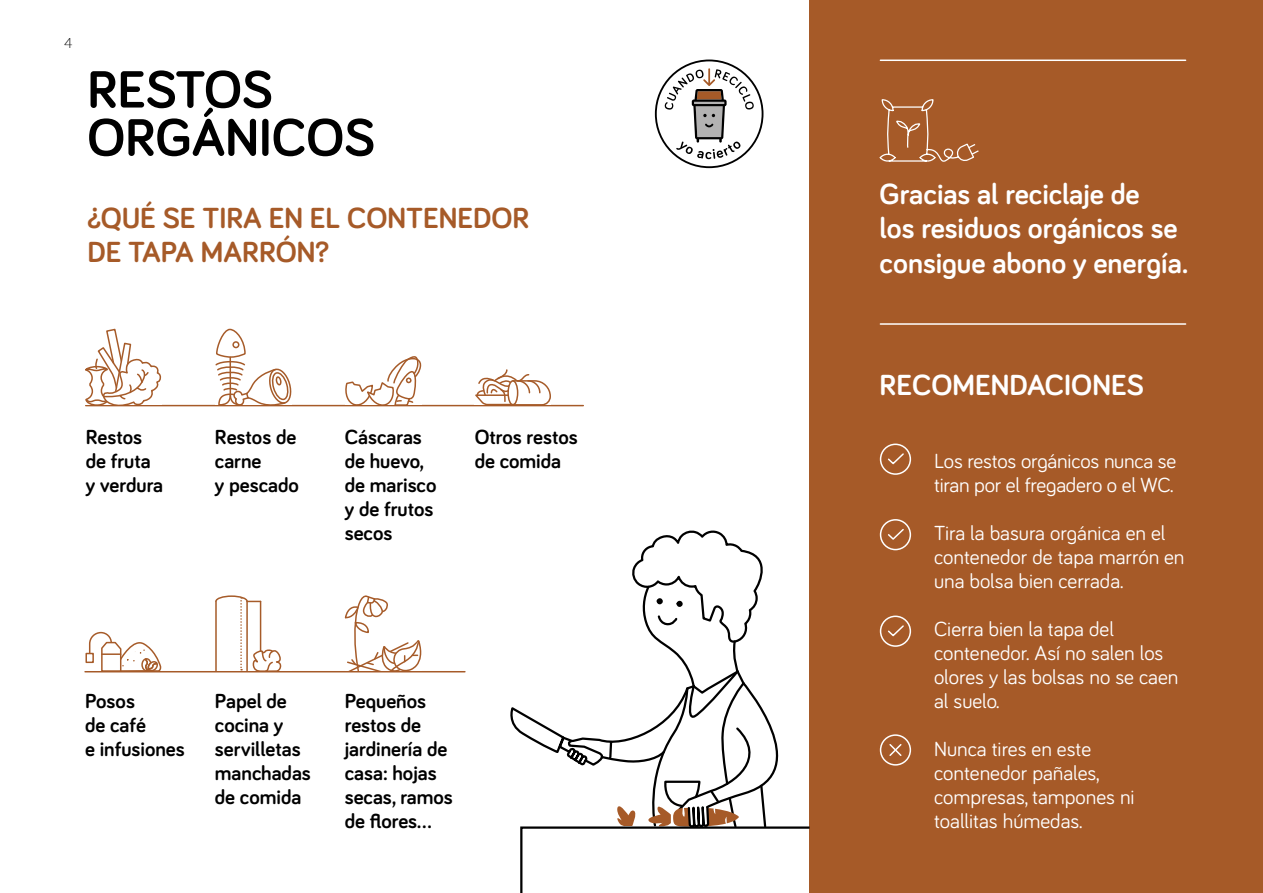
<style>
.page{position:relative;width:1263px;height:893px;background:#fff}
.page>*{position:absolute;margin:0;border:0;box-sizing:border-box;transform-origin:0 0}
.t1{font:700 54px/48px "Bariol";color:#000}
.t2{font:700 30px/34.5px "Bariol";color:#fff}
.t3{font:700 30px/34.5px "Bariol";color:#a65a28}
.t4{font:21px/24px "Bariol";color:#fff}
.t5{font:700 21px/24px "Bariol";color:#000}
.t6{font:300 14.25px "Lato";color:#000}
</style>
<div class="page">
<div style="left:809px;top:0;width:454px;height:893px;background:#a65a28"></div>
<hr style="left:86px;top:405px;width:497px;height:1px;background:#a65a28">
<hr style="left:85px;top:671px;width:380px;height:1px;background:#a65a28">
<hr style="left:880px;top:60px;width:305px;height:1px;background:#fff">
<hr style="left:880px;top:323px;width:305px;height:2px;background:#fff">
<svg style="left:655px;top:60px;width:108px;height:108px"></svg>
<svg style="left:85px;top:328px;width:76px;height:77px"></svg>
<div style="left:85px;top:653px;width:9px;height:10px;border:2px solid #a65b29"></div>
<svg style="left:88px;top:631px;width:74px;height:40px"></svg>
<svg style="left:215px;top:328px;width:76px;height:77px"></svg>
<svg style="left:215px;top:595px;width:67px;height:76px"></svg>
<svg style="left:345px;top:356px;width:76px;height:49px"></svg>
<svg style="left:345px;top:595px;width:76px;height:76px"></svg>
<svg style="left:475px;top:369px;width:76px;height:36px"></svg>
<div style="left:880px;top:444px;width:31px;height:31px;border:2px solid #fff;border-radius:50%"></div>
<svg style="left:888px;top:453px;width:16px;height:12px"></svg>
<div style="left:880px;top:519px;width:31px;height:31px;border:2px solid #fff;border-radius:50%"></div>
<svg style="left:888px;top:529px;width:16px;height:11px"></svg>
<div style="left:880px;top:616px;width:31px;height:31px;border:2px solid #fff;border-radius:50%"></div>
<svg style="left:888px;top:625px;width:16px;height:12px"></svg>
<div style="left:880px;top:734px;width:31px;height:32px;border:2px solid #fff;border-radius:50%"></div>
<svg style="left:889px;top:744px;width:13px;height:12px"></svg>
<svg style="left:510px;top:530px;width:300px;height:363px"></svg>
<svg style="left:879px;top:99px;width:100px;height:63px"></svg>
<p class="t6" style="left:64px;top:35px;width:10px">4</p>
<h1 class="t1" style="left:87px;top:63px;width:289px">RESTOS<br>ORGÁNICOS</h1>
<h2 class="t3" style="left:87px;top:199px;width:443px">¿QUÉ SE TIRA EN EL CONTENEDOR<br>DE TAPA MARRÓN?</h2>
<p class="t5" style="left:86px;top:424px;width:79px">Restos de fruta y verdura</p>
<p class="t5" style="left:215px;top:424px;width:86px">Restos de carne<br>y pescado</p>
<p class="t5" style="left:345px;top:424px;width:93px">Cáscaras de huevo, de marisco y de frutos secos</p>
<p class="t5" style="left:475px;top:424px;width:105px">Otros restos de comida</p>
<p class="t5" style="left:85px;top:688px;width:101px">Posos<br>de café<br>e infusiones</p>
<p class="t5" style="left:215px;top:688px;width:97px">Papel de cocina y servilletas manchadas de comida</p>
<p class="t5" style="left:345px;top:688px;width:110px">Pequeños restos de jardinería de casa: hojas secas, ramos de flores…</p>
<h2 class="t2" style="left:880px;top:175px;width:310px">Gracias al reciclaje de<br>los residuos orgánicos se consigue abono y energía.</h2>
<h2 class="t2" style="left:880px;top:367px;width:266px">RECOMENDACIONES</h2>
<p class="t4" style="left:934px;top:448px;width:244px">Los restos orgánicos nunca se tiran por el fregadero o el WC.</p>
<p class="t4" style="left:934px;top:520px;width:252px">Tira la basura orgánica en el contenedor de tapa marrón en una bolsa bien cerrada.</p>
<p class="t4" style="left:934px;top:616px;width:246px">Cierra bien la tapa del contenedor. Así no salen los olores y las bolsas no se caen al suelo.</p>
<p class="t4" style="left:934px;top:736px;width:202px">Nunca tires en este contenedor pañales, compresas, tampones ni toallitas húmedas.</p>
</div>
